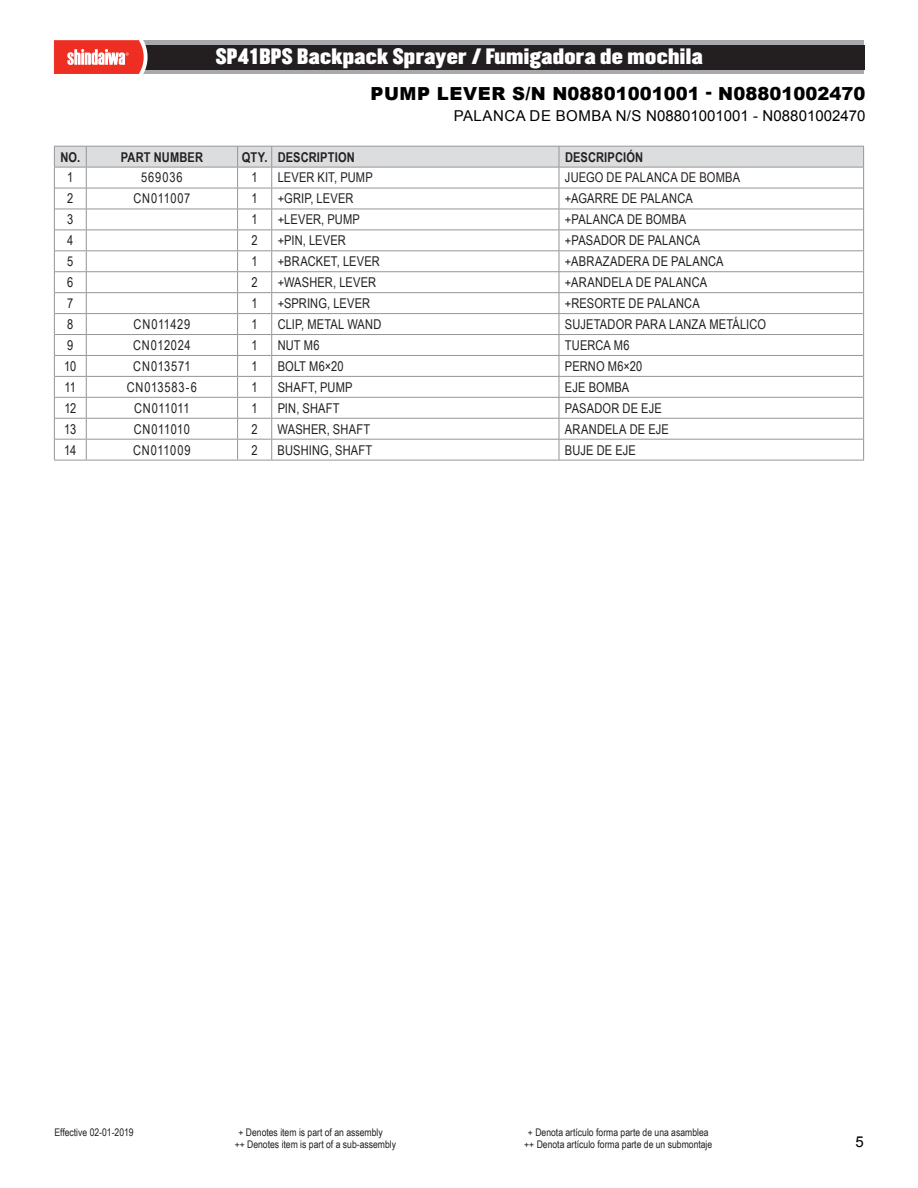
<style>
.page{position:relative;width:918px;height:1188px;background:#fff}
.page>*{position:absolute;margin:0;border:0;box-sizing:border-box;transform-origin:0 0}
.t1{font:19.5px "Champion HTF Middleweight";letter-spacing:.02em;color:#fff}
.t2{font:900 18px "Arial";color:#000}
.t3{font:15px "Arial";color:#000}
.t4{font:13.5px "Arial Narrow";letter-spacing:.015em;color:#231f20}
.t5{font:700 13.5px "Arial Narrow";letter-spacing:.01em;color:#231f20}
.t6{font:13.5px "Arial Narrow";letter-spacing:.04em;color:#231f20}
.t7{font:13.5px "Arial Narrow";letter-spacing:.035em;color:#231f20}
.t8{font:13.5px "Arial Narrow";letter-spacing:.065em;color:#231f20}
.t9{font:13.5px "Arial Narrow";letter-spacing:.055em;color:#231f20}
.t10{font:13.5px "Arial Narrow";letter-spacing:.05em;color:#231f20}
.t11{font:13.5px "Arial Narrow";letter-spacing:.06em;color:#231f20}
.t12{font:10.5px "Arial Narrow";color:#231f20}
</style>
<div class="page">
<div style="left:143px;top:41px;width:721px;height:33px;background:#a8a9ad"></div>
<div style="left:145px;top:45px;width:719px;height:24px;background:#231f20"></div>
<svg style="left:54px;top:40px;width:94px;height:34px"></svg>
<hr style="left:54px;top:460px;width:32px;height:1px;background:#939598">
<hr style="left:86px;top:460px;width:152px;height:1px;background:#939598">
<hr style="left:238px;top:460px;width:34px;height:1px;background:#939598">
<hr style="left:272px;top:460px;width:287px;height:1px;background:#939598">
<hr style="left:559px;top:460px;width:305px;height:1px;background:#939598">
<svg style="left:54px;top:146px;width:810px;height:314px"></svg>
<hr style="left:55px;top:188px;width:31px;height:1px;background:#939598">
<hr style="left:86px;top:188px;width:152px;height:1px;background:#939598">
<hr style="left:238px;top:188px;width:34px;height:1px;background:#939598">
<hr style="left:272px;top:188px;width:287px;height:1px;background:#939598">
<hr style="left:559px;top:188px;width:304px;height:1px;background:#939598">
<hr style="left:55px;top:209px;width:31px;height:1px;background:#939598">
<hr style="left:86px;top:209px;width:152px;height:1px;background:#939598">
<hr style="left:238px;top:209px;width:34px;height:1px;background:#939598">
<hr style="left:272px;top:209px;width:287px;height:1px;background:#939598">
<hr style="left:559px;top:209px;width:304px;height:1px;background:#939598">
<hr style="left:55px;top:230px;width:31px;height:1px;background:#939598">
<hr style="left:86px;top:230px;width:152px;height:1px;background:#939598">
<hr style="left:238px;top:230px;width:34px;height:1px;background:#939598">
<hr style="left:272px;top:230px;width:287px;height:1px;background:#939598">
<hr style="left:559px;top:230px;width:304px;height:1px;background:#939598">
<hr style="left:55px;top:250px;width:31px;height:1px;background:#939598">
<hr style="left:86px;top:250px;width:152px;height:1px;background:#939598">
<hr style="left:238px;top:250px;width:34px;height:1px;background:#939598">
<hr style="left:272px;top:250px;width:287px;height:1px;background:#939598">
<hr style="left:559px;top:250px;width:304px;height:1px;background:#939598">
<hr style="left:55px;top:271px;width:31px;height:1px;background:#939598">
<hr style="left:86px;top:271px;width:152px;height:1px;background:#939598">
<hr style="left:238px;top:271px;width:34px;height:1px;background:#939598">
<hr style="left:272px;top:271px;width:287px;height:1px;background:#939598">
<hr style="left:559px;top:271px;width:304px;height:1px;background:#939598">
<hr style="left:55px;top:292px;width:31px;height:1px;background:#939598">
<hr style="left:86px;top:292px;width:152px;height:1px;background:#939598">
<hr style="left:238px;top:292px;width:34px;height:1px;background:#939598">
<hr style="left:272px;top:292px;width:287px;height:1px;background:#939598">
<hr style="left:559px;top:292px;width:304px;height:1px;background:#939598">
<hr style="left:55px;top:313px;width:31px;height:1px;background:#939598">
<hr style="left:86px;top:313px;width:152px;height:1px;background:#939598">
<hr style="left:238px;top:313px;width:34px;height:1px;background:#939598">
<hr style="left:272px;top:313px;width:287px;height:1px;background:#939598">
<hr style="left:559px;top:313px;width:304px;height:1px;background:#939598">
<hr style="left:55px;top:334px;width:31px;height:1px;background:#939598">
<hr style="left:86px;top:334px;width:152px;height:1px;background:#939598">
<hr style="left:238px;top:334px;width:34px;height:1px;background:#939598">
<hr style="left:272px;top:334px;width:287px;height:1px;background:#939598">
<hr style="left:559px;top:334px;width:304px;height:1px;background:#939598">
<hr style="left:55px;top:355px;width:31px;height:1px;background:#939598">
<hr style="left:86px;top:355px;width:152px;height:1px;background:#939598">
<hr style="left:238px;top:355px;width:34px;height:1px;background:#939598">
<hr style="left:272px;top:355px;width:287px;height:1px;background:#939598">
<hr style="left:559px;top:355px;width:304px;height:1px;background:#939598">
<hr style="left:55px;top:376px;width:31px;height:1px;background:#939598">
<hr style="left:86px;top:376px;width:152px;height:1px;background:#939598">
<hr style="left:238px;top:376px;width:34px;height:1px;background:#939598">
<hr style="left:272px;top:376px;width:287px;height:1px;background:#939598">
<hr style="left:559px;top:376px;width:304px;height:1px;background:#939598">
<hr style="left:55px;top:397px;width:31px;height:1px;background:#939598">
<hr style="left:86px;top:397px;width:152px;height:1px;background:#939598">
<hr style="left:238px;top:397px;width:34px;height:1px;background:#939598">
<hr style="left:272px;top:397px;width:287px;height:1px;background:#939598">
<hr style="left:559px;top:397px;width:304px;height:1px;background:#939598">
<hr style="left:55px;top:418px;width:31px;height:1px;background:#939598">
<hr style="left:86px;top:418px;width:152px;height:1px;background:#939598">
<hr style="left:238px;top:418px;width:34px;height:1px;background:#939598">
<hr style="left:272px;top:418px;width:287px;height:1px;background:#939598">
<hr style="left:559px;top:418px;width:304px;height:1px;background:#939598">
<hr style="left:55px;top:439px;width:31px;height:1px;background:#939598">
<hr style="left:86px;top:439px;width:152px;height:1px;background:#939598">
<hr style="left:238px;top:439px;width:34px;height:1px;background:#939598">
<hr style="left:272px;top:439px;width:287px;height:1px;background:#939598">
<hr style="left:559px;top:439px;width:304px;height:1px;background:#939598">
<h1 class="t1" style="left:216px;top:44px;width:488px">SP41BPS Backpack Sprayer / Fumigadora de mochila</h1>
<h2 class="t2" style="left:370px;top:80px;width:497px">PUMP LEVER S/N N08801001001 - N08801002470</h2>
<p class="t3" style="left:454px;top:105px;width:413px">PALANCA DE BOMBA N/S N08801001001 - N08801002470</p>
<p class="t5" style="left:60px;top:147px;width:21px">NO.</p>
<p class="t5" style="left:121px;top:147px;width:84px">PART NUMBER</p>
<p class="t5" style="left:242px;top:147px;width:115px">QTY. DESCRIPTION</p>
<p class="t5" style="left:565px;top:147px;width:80px">DESCRIPCIÓN</p>
<p class="t4" style="left:67px;top:168px;width:8px">1</p>
<p class="t4" style="left:141px;top:168px;width:43px">569036</p>
<p class="t4" style="left:252px;top:168px;width:8px">1</p>
<p class="t4" style="left:278px;top:168px;width:97px">LEVER KIT, PUMP</p>
<p class="t4" style="left:565px;top:168px;width:177px">JUEGO DE PALANCA DE BOMBA</p>
<p class="t4" style="left:67px;top:189px;width:8px">2</p>
<p class="t6" style="left:133px;top:189px;width:59px">CN011007</p>
<p class="t4" style="left:252px;top:189px;width:8px">1</p>
<p class="t4" style="left:278px;top:189px;width:77px">+GRIP, LEVER</p>
<p class="t4" style="left:565px;top:189px;width:129px">+AGARRE DE PALANCA</p>
<p class="t4" style="left:67px;top:210px;width:8px">3</p>
<p class="t4" style="left:252px;top:210px;width:8px">1</p>
<p class="t4" style="left:278px;top:210px;width:84px">+LEVER, PUMP</p>
<p class="t4" style="left:565px;top:210px;width:123px">+PALANCA DE BOMBA</p>
<p class="t4" style="left:67px;top:231px;width:8px">4</p>
<p class="t4" style="left:252px;top:231px;width:8px">2</p>
<p class="t4" style="left:278px;top:231px;width:70px">+PIN, LEVER</p>
<p class="t4" style="left:565px;top:231px;width:137px">+PASADOR DE PALANCA</p>
<p class="t4" style="left:67px;top:252px;width:8px">5</p>
<p class="t4" style="left:252px;top:252px;width:8px">1</p>
<p class="t4" style="left:278px;top:252px;width:104px">+BRACKET, LEVER</p>
<p class="t4" style="left:565px;top:252px;width:160px">+ABRAZADERA DE PALANCA</p>
<p class="t4" style="left:67px;top:272px;width:8px">6</p>
<p class="t4" style="left:252px;top:272px;width:8px">2</p>
<p class="t4" style="left:278px;top:272px;width:100px">+WASHER, LEVER</p>
<p class="t4" style="left:565px;top:272px;width:144px">+ARANDELA DE PALANCA</p>
<p class="t4" style="left:67px;top:293px;width:8px">7</p>
<p class="t4" style="left:252px;top:293px;width:8px">1</p>
<p class="t4" style="left:278px;top:293px;width:94px">+SPRING, LEVER</p>
<p class="t4" style="left:565px;top:293px;width:136px">+RESORTE DE PALANCA</p>
<p class="t4" style="left:67px;top:314px;width:8px">8</p>
<p class="t6" style="left:134px;top:314px;width:58px">CN011429</p>
<p class="t4" style="left:252px;top:314px;width:8px">1</p>
<p class="t4" style="left:278px;top:314px;width:105px">CLIP, METAL WAND</p>
<p class="t4" style="left:565px;top:314px;width:203px">SUJETADOR PARA LANZA METÁLICO</p>
<p class="t4" style="left:67px;top:335px;width:8px">9</p>
<p class="t9" style="left:133px;top:335px;width:59px">CN012024</p>
<p class="t4" style="left:252px;top:335px;width:8px">1</p>
<p class="t4" style="left:278px;top:335px;width:43px">NUT M6</p>
<p class="t4" style="left:565px;top:335px;width:66px">TUERCA M6</p>
<p class="t4" style="left:64px;top:356px;width:14px">10</p>
<p class="t10" style="left:133px;top:356px;width:59px">CN013571</p>
<p class="t4" style="left:252px;top:356px;width:8px">1</p>
<p class="t4" style="left:278px;top:356px;width:68px">BOLT M6×20</p>
<p class="t4" style="left:565px;top:356px;width:79px">PERNO M6×20</p>
<p class="t4" style="left:65px;top:377px;width:13px">11</p>
<p class="t8" style="left:127px;top:377px;width:72px">CN013583-6</p>
<p class="t4" style="left:252px;top:377px;width:8px">1</p>
<p class="t4" style="left:278px;top:377px;width:76px">SHAFT, PUMP</p>
<p class="t4" style="left:565px;top:377px;width:66px">EJE BOMBA</p>
<p class="t4" style="left:64px;top:398px;width:13px">12</p>
<p class="t7" style="left:134px;top:398px;width:57px">CN011011</p>
<p class="t4" style="left:252px;top:398px;width:8px">1</p>
<p class="t4" style="left:278px;top:398px;width:64px">PIN, SHAFT</p>
<p class="t4" style="left:565px;top:398px;width:98px">PASADOR DE EJE</p>
<p class="t4" style="left:64px;top:419px;width:13px">13</p>
<p class="t7" style="left:134px;top:419px;width:58px">CN011010</p>
<p class="t4" style="left:252px;top:419px;width:8px">2</p>
<p class="t4" style="left:278px;top:419px;width:94px">WASHER, SHAFT</p>
<p class="t4" style="left:565px;top:419px;width:106px">ARANDELA DE EJE</p>
<p class="t4" style="left:64px;top:440px;width:13px">14</p>
<p class="t11" style="left:133px;top:440px;width:59px">CN011009</p>
<p class="t4" style="left:252px;top:440px;width:8px">2</p>
<p class="t4" style="left:278px;top:440px;width:96px">BUSHING, SHAFT</p>
<p class="t4" style="left:565px;top:440px;width:73px">BUJE DE EJE</p>
<p class="t12" style="left:54px;top:1124px;width:81px">Effective 02-01-2019</p>
<p class="t12" style="left:238px;top:1124px;width:146px">+ Denotes item is part of an assembly</p>
<p class="t12" style="left:528px;top:1124px;width:182px">+ Denota artículo forma parte de una asamblea</p>
<p class="t12" style="left:235px;top:1136px;width:163px">++ Denotes item is part of a sub-assembly</p>
<p class="t12" style="left:524px;top:1136px;width:190px">++ Denota artículo forma parte de un submontaje</p>
<p class="t3" style="left:856px;top:1132px;width:10px">5</p>
</div>
